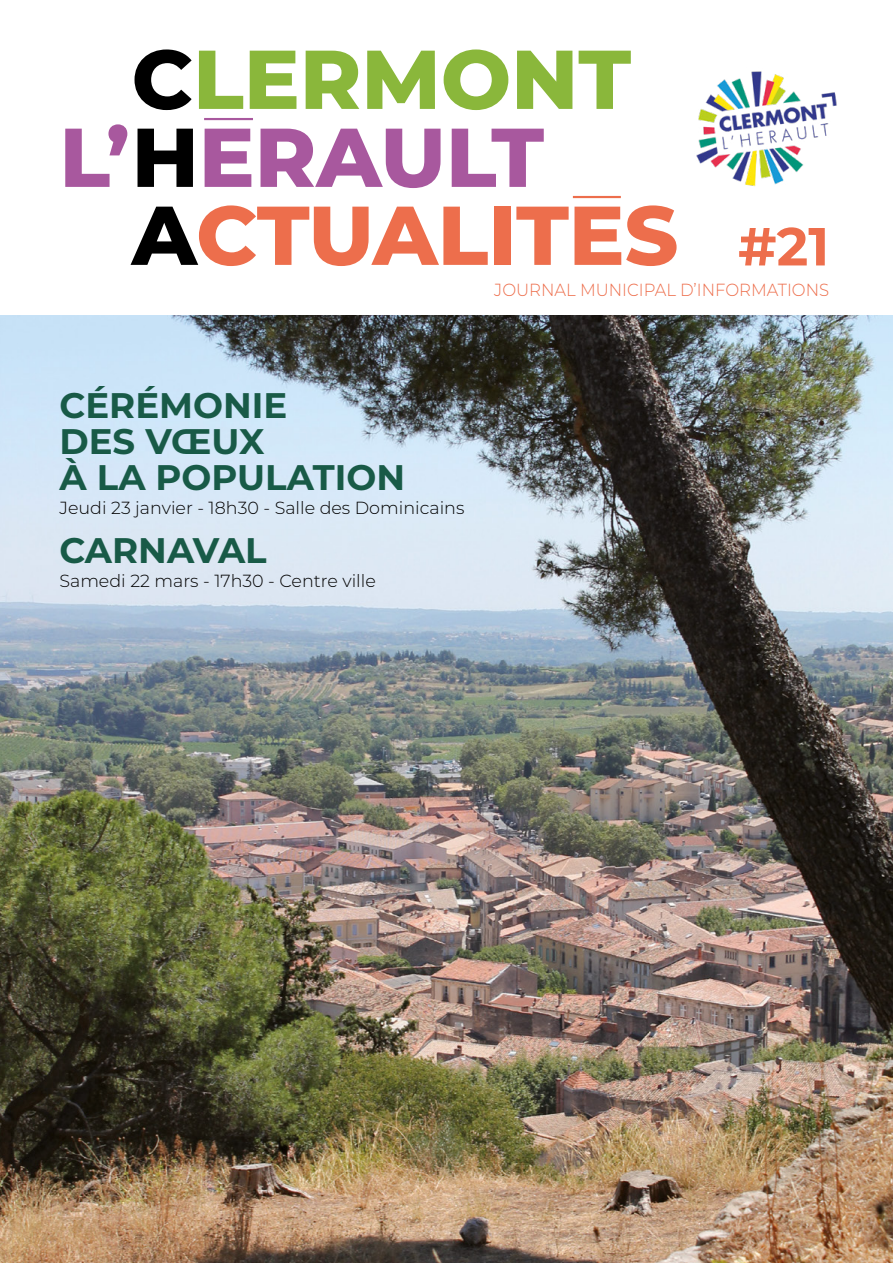
<style>
.page{position:relative;width:893px;height:1263px;background:#fff}
.page>*{position:absolute;margin:0;border:0;box-sizing:border-box;transform-origin:0 0}
.t1{font:800 83.25px/78px "Montserrat";color:#a8589e}
.t2{font:800 83.25px "Montserrat";letter-spacing:-.005em;color:#ed6e4c}
.t3{font:700 35.55px/36.2px "Montserrat";color:#185a47}
.t4{font:300 17.55px "Montserrat";color:#000}
.t5{font:300 17.55px "Montserrat";color:#ed6e4c;scale:.94 1}
.s1{color:#000}
.s2{color:#8ab73b}
.s3{font-weight:700;font-size:53.55px}
</style>
<div class="page">
<img style="left:0;top:316px;width:893px;height:947px">
<hr style="left:204px;top:118px;width:49px;height:2px;background:#a8589e">
<hr style="left:573px;top:196px;width:48px;height:2px;background:#ed6e4c">
<img style="left:696px;top:71px;width:141px;height:116px">
<h1 class="t1" style="left:59px;top:36px;width:573px;text-indent:72px"><span class="s1">C</span><span class="s2">LERMONT<br></span>L’<span class="s1">H</span>ERAULT</h1>
<h1 class="t2" style="left:132px;top:174px;width:699px"><span class="s1">A</span>CTUALITES <span class="s3">#21</span></h1>
<p class="t5" style="left:494px;top:277px;width:358px">JOURNAL MUNICIPAL D’INFORMATIONS</p>
<h2 class="t3" style="left:59px;top:386px;width:347px">CÉRÉMONIE<br>DES VŒUX<br>À LA POPULATION</h2>
<p class="t4" style="left:59px;top:496px;width:406px">Jeudi 23 janvier - 18h30 - Salle des Dominicains</p>
<h2 class="t3" style="left:59px;top:531px;width:209px">CARNAVAL</h2>
<p class="t4" style="left:59px;top:569px;width:318px">Samedi 22 mars - 17h30 - Centre ville</p>
</div>
